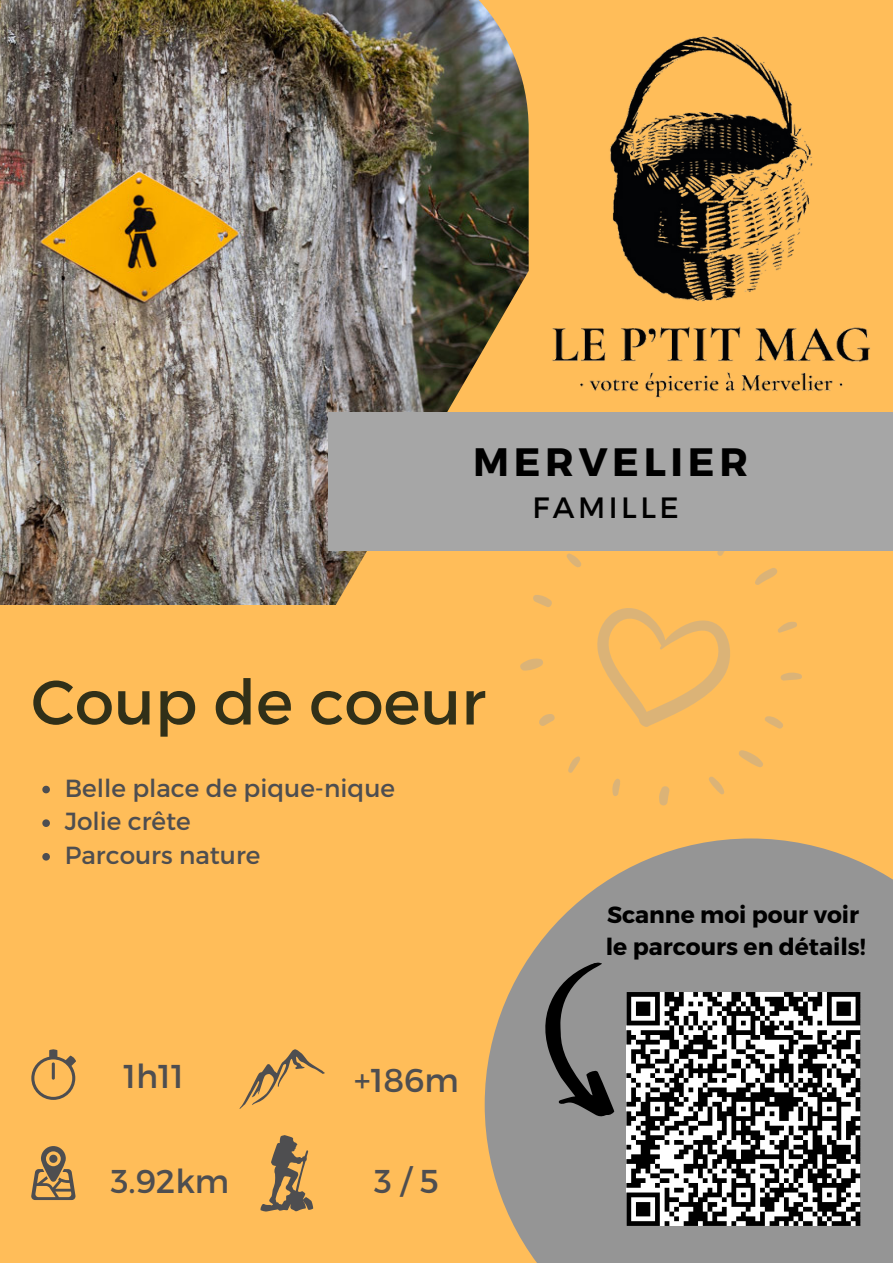
<style>
.page{position:relative;width:893px;height:1264px;background:#fff}
.page>*{position:absolute;margin:0;border:0;box-sizing:border-box;transform-origin:0 0}
.t1{font:62.55px "Montserrat";color:#313018}
.t2{font:700 39.6px "Montserrat";letter-spacing:.12em;color:#000}
.t3{font:33px "Montserrat";color:#4e4e50}
.t4{font:29.4px "Montserrat";letter-spacing:.12em;color:#000}
.t5{font:24.75px/33.6px "Montserrat";color:#4e4e50}
.t6{font:700 23.4px/32.5px "Montserrat";color:#000}
</style>
<div class="page">
<div style="left:0;top:0;width:892px;height:1262px;background:#ffbd59"></div>
<img style="left:0;top:0;width:528px;height:605px">
<div style="left:328px;top:412px;width:564px;height:139px;background:#a6a6a6"></div>
<svg style="left:484px;top:838px;width:408px;height:424px;fill:#959595"></svg>
<svg style="left:31px;top:1146px;width:45px;height:53px"></svg>
<svg style="left:31px;top:1049px;width:45px;height:50px"></svg>
<svg style="left:528px;top:961px;width:109px;height:165px;background:#7a7a7a"></svg>
<svg style="left:240px;top:1049px;width:85px;height:59px"></svg>
<svg style="left:260px;top:1135px;width:53px;height:76px"></svg>
<svg style="left:533px;top:595px;width:19px;height:12px"></svg>
<svg style="left:520px;top:658px;width:23px;height:13px"></svg>
<svg style="left:539px;top:714px;width:16px;height:12px"></svg>
<svg style="left:566px;top:551px;width:236px;height:255px"></svg>
<svg style="left:626px;top:992px;width:234px;height:233px;background:#848484"></svg>
<img style="left:552px;top:36px;width:319px;height:362px">
<svg style="left:42px;top:785px;width:8px;height:8px"></svg>
<svg style="left:42px;top:819px;width:8px;height:8px"></svg>
<svg style="left:42px;top:853px;width:8px;height:7px"></svg>
<h2 class="t2" style="left:473px;top:436px;width:276px">MERVELIER</h2>
<p class="t4" style="left:532px;top:489px;width:148px">FAMILLE</p>
<h1 class="t1" style="left:31px;top:661px;width:456px">Coup de coeur</h1>
<p class="t5" style="left:65px;top:769px;width:331px">Belle place de pique-nique<br>Jolie crête<br>Parcours nature</p>
<h3 class="t3" style="left:123px;top:1054px;width:62px">1h11</h3>
<h3 class="t3" style="left:111px;top:1160px;width:120px">3.92km</h3>
<h3 class="t3" style="left:354px;top:1058px;width:106px">+186m</h3>
<h3 class="t3" style="left:374px;top:1160px;width:66px">3/5</h3>
<p class="t6" style="left:605px;top:897px;width:261px">Scanne moi pour voir le parcours en détails!</p>
</div>
